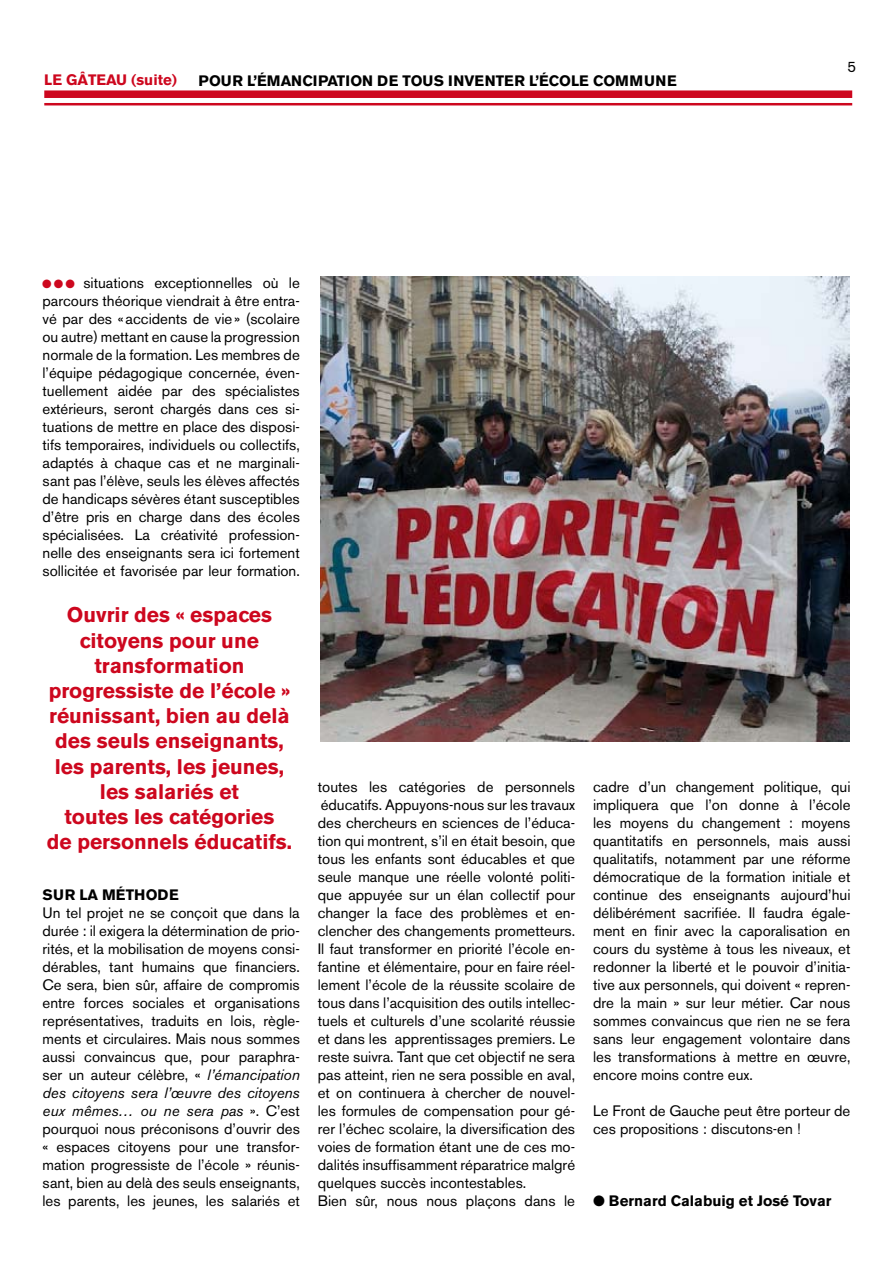
<style>
.page{position:relative;width:893px;height:1263px;background:#fff}
.page>*{position:absolute;margin:0;border:0;box-sizing:border-box;transform-origin:0 0}
.t1{font:700 21px/25.2px "Akzidenz Grotesk BE";color:#cd071e;text-align:center}
.t2{font:15px/18px "Akzidenz Grotesk BE";color:#000;text-align:justify}
.t3{font:700 15px "Akzidenz Grotesk BE";color:#000}
.t4{font:700 15px "Akzidenz Grotesk BE";color:#cd071e}
.t5{font:12px "Zapf Dingbats ITC";color:#cd071e}
.s1{font-style:italic}
</style>
<div class="page">
<div style="left:44px;top:90px;width:808px;height:8px;background:#cd071e"></div>
<hr style="left:44px;top:103px;width:808px;height:2px;background:#cd071e">
<img style="left:321px;top:276px;width:529px;height:466px">
<p class="t4" style="left:44px;top:71px;width:134px">Le GÂTEAU (suite)</p>
<p class="t3" style="left:198px;top:72px;width:12px">Pour</p>
<p class="t3" style="left:247px;top:72px;width:44px">l’émanci</p>
<p class="t3" style="left:318px;top:72px;width:37px">pation</p>
<p class="t3" style="left:377px;top:72px;width:183px">de tous inventer l’école</p>
<p class="t3" style="left:593px;top:72px;width:63px">commune</p>
<p class="t2" style="left:43px;top:274px;width:259px;text-indent:41px">situations exceptionnelles où le parcours théorique viendrait à être entra&shy;vé par des «accidents de vie» (scolaire ou autre) mettant en cause la progression normale de la formation. Les membres de l’équipe pédagogique concernée, éven&shy;tuellement aidée par des spécialistes extérieurs, seront chargés dans ces si&shy;tuations de mettre en place des disposi&shy;tifs temporaires, individuels ou collectifs, adaptés à chaque cas et ne marginali&shy;sant pas l’élève, seuls les élèves affectés de handicaps sévères étant susceptibles d’être pris en charge dans des écoles spécialisées. La créativité profession&shy;nelle des enseignants sera ici fortement sollicitée et favorisée par leur formation.</p>
<p class="t5" style="left:42px;top:278px;width:34px">● ● ●</p>
<p class="t2" style="left:847px;top:58px;width:10px">5</p>
<h1 class="t1" style="left:47px;top:603px;width:247px">Ouvrir des « espaces citoyens pour une transformation progressiste de l’école » réunissant, bien au delà des seuls enseignants, les parents, les jeunes, les salariés et<br>toutes les catégories<br>de personnels éducatifs.</h1>
<p class="t3" style="left:43px;top:886px;width:12px">Sur</p>
<p class="t3" style="left:79px;top:886px;width:78px">la méthode</p>
<p class="t2" style="left:43px;top:904px;width:259px">Un tel projet ne se conçoit que dans la durée : il exigera la détermination de prio&shy;rités, et la mobilisation de moyens consi&shy;dérables, tant humains que financiers.<br>Ce sera, bien sûr, affaire de compromis entre forces sociales et organisations représentatives, traduits en lois, règle&shy;ments et circulaires. Mais nous sommes aussi convaincus que, pour paraphra&shy;ser un auteur célèbre, « <span class="s1">l’émancipation des citoyens sera l’œuvre des citoyens eux mêmes… ou ne sera pas</span> ». C’est pourquoi nous préconisons d’ouvrir des « espaces citoyens pour une transfor&shy;mation progressiste de l’école » réunis&shy;sant, bien au delà des seuls enseignants, les parents, les jeunes, les salariés et</p>
<p class="t2" style="left:318px;top:778px;width:259px;text-align:left">toutes les catégories de personnels éducatifs. Appuyons-nous sur les travaux des chercheurs en sciences de l’éduca&shy;tion qui montrent, s’il en était besoin, que tous les enfants sont éducables et que seule manque une réelle volonté politi&shy;que appuyée sur un élan collectif pour changer la face des problèmes et en&shy;clencher des changements prometteurs.<br>Il faut transformer en priorité l’école en&shy;fantine et élémentaire, pour en faire réel&shy;lement l’école de la réussite scolaire de tous dans l’acquisition des outils intellec&shy;tuels et culturels d’une scolarité réussie et dans les apprentissages premiers. Le reste suivra. Tant que cet objectif ne sera pas atteint, rien ne sera possible en aval, et on continuera à chercher de nouvel&shy;les formules de compensation pour gé&shy;rer l’échec scolaire, la diversification des voies de formation étant une de ces mo&shy;dalités insuffisamment réparatrice malgré quelques succès incontestables.<br>Bien sûr, nous nous plaçons dans le</p>
<p class="t2" style="left:593px;top:778px;width:259px">cadre d’un changement politique, qui impliquera que l’on donne à l’école les moyens du changement : moyens quantitatifs en personnels, mais aussi qualitatifs, notamment par une réforme démocratique de la formation initiale et continue des enseignants aujourd’hui délibérément sacrifiée. Il faudra égale&shy;ment en finir avec la caporalisation en cours du système à tous les niveaux, et redonner la liberté et le pouvoir d’initia&shy;tive aux personnels, qui doivent « repren&shy;dre la main » sur leur métier. Car nous sommes convaincus que rien ne se fera sans leur engagement volontaire dans les transformations à mettre en œuvre, encore moins contre eux.</p>
<p class="t2" style="left:593px;top:1102px;width:259px">Le Front de Gauche peut être porteur de ces propositions : discutons-en !</p>
<p class="t3" style="left:593px;top:1192px;width:240px">● Bernard Calabuig et José Tovar</p>
</div>
